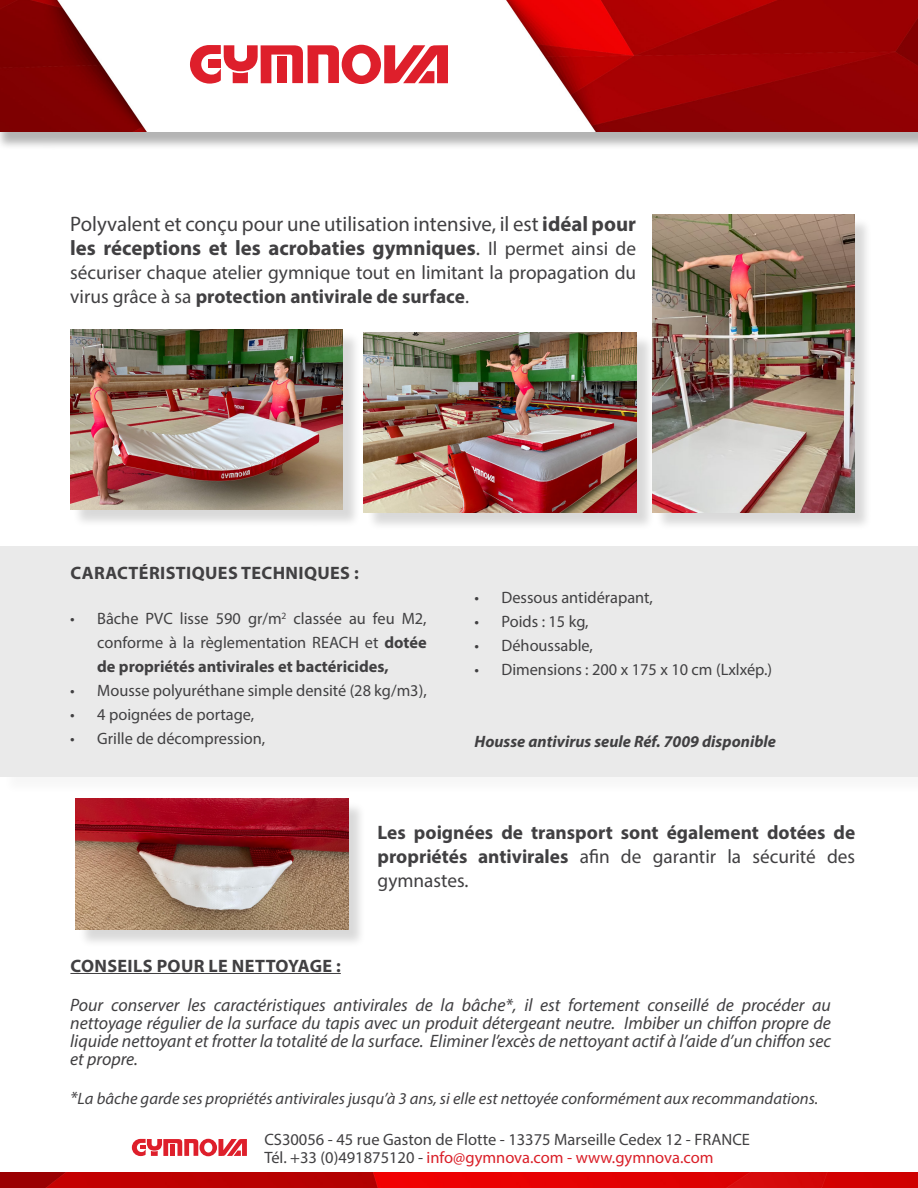
<style>
.page{position:relative;width:918px;height:1188px;background:#fff}
.page>*{position:absolute;margin:0;border:0;box-sizing:border-box;transform-origin:0 0}
.t1{font:21px/24px "Myriad Pro";color:#414042}
.t2{font:19.5px/24px "Myriad Pro";color:#414042}
.t3{font:700 19.5px/24px "Myriad Pro";color:#414042;text-align:justify}
.t4{font:italic 18px/18px "Myriad Pro";color:#414042;text-align:justify}
.t5{font:700 18px "Myriad Pro";letter-spacing:.02em;color:#414042}
.t6{font:16.5px/24px "Myriad Pro";color:#414042}
.t7{font:italic 16.5px "Myriad Pro";color:#414042}
.t8{font:italic 700 16.5px "Myriad Pro";color:#414042}
.s1{font-weight:700}
.s2{font-size:19.5px}
.s3{font-weight:400}
.s4{font-size:18px}
.s5{color:#da1f28}
</style>
<div class="page">
<div style="left:2px;top:549px;width:916px;height:246px;background:#f9f9f9"></div>
<div style="left:0;top:546px;width:918px;height:231px;background:#eaeaea"></div>
<div style="left:0;top:0;width:918px;height:151px;background:#000;opacity:.3"></div>
<img style="left:0;top:0;width:918px;height:132px">
<svg style="left:190px;top:44px;width:258px;height:40px"></svg>
<img style="left:0;top:1173px;width:918px;height:15px">
<svg style="left:132px;top:1138px;width:115px;height:18px"></svg>
<div style="left:366px;top:335px;width:289px;height:196px;background:#000;opacity:.15"></div>
<img style="left:364px;top:332px;width:272px;height:180px">
<div style="left:72px;top:332px;width:289px;height:196px;background:#000;opacity:.15"></div>
<img style="left:70px;top:329px;width:273px;height:180px">
<div style="left:655px;top:217px;width:218px;height:314px;background:#000;opacity:.15"></div>
<img style="left:653px;top:215px;width:201px;height:297px">
<div style="left:78px;top:801px;width:289px;height:147px;background:#000;opacity:.15"></div>
<img style="left:76px;top:799px;width:272px;height:131px">
<hr style="left:70px;top:973px;width:271px;height:1px;background:#414042">
<p class="t1" style="left:70px;top:211px;width:567px">Polyvalent et conçu pour une utilisation intensive, il est <span class="s1">idéal pour les réceptions et les acrobaties gymniques</span>. <span class="s2">Il permet ainsi de</span></p>
<p class="t2" style="left:70px;top:260px;width:567px">sécuriser chaque atelier gymnique tout en limitant la propagation du virus grâce à sa <span class="s1">protection antivirale de surface</span>.</p>
<p class="t5" style="left:70px;top:561px;width:290px">CARACTÉRISTIQUES TECHNIQUES :</p>
<p class="t6" style="left:97px;top:606px;width:331px;text-align:justify;text-indent:-27px">• Bâche PVC lisse 590 gr/m<sup>2</sup> classée au feu M2, conforme à la règlementation REACH et <span class="s1">dotée de propriétés antivirales et bactéricides,</span></p>
<p class="t6" style="left:70px;top:678px;width:358px">• Mousse polyuréthane simple densité (28 kg/m3),</p>
<p class="t6" style="left:70px;top:702px;width:185px">• 4 poignées de portage,</p>
<p class="t6" style="left:70px;top:726px;width:197px">• Grille de décompression,</p>
<p class="t6" style="left:474px;top:585px;width:180px">• Dessous antidérapant,</p>
<p class="t6" style="left:474px;top:609px;width:116px">• Poids : 15 kg,</p>
<p class="t6" style="left:474px;top:633px;width:120px">• Déhoussable,</p>
<p class="t6" style="left:474px;top:657px;width:299px">• Dimensions : 200 x 175 x 10 cm (Lxlxép.)</p>
<p class="t8" style="left:474px;top:731px;width:303px">Housse antivirus seule Réf. 7009 disponible</p>
<p class="t3" style="left:378px;top:820px;width:479px">Les poignées de transport sont également dotées de propriétés antivirales <span class="s3">afin de garantir la sécurité des gymnastes.</span></p>
<p class="t5" style="left:70px;top:954px;width:272px">CONSEILS POUR LE NETTOYAGE :</p>
<p class="t4" style="left:70px;top:995px;width:762px">Pour conserver les caractéristiques antivirales de la bâche*, il est fortement conseillé de procéder au nettoyage régulier de la surface du tapis avec un produit détergeant neutre. Imbiber un chiffon propre de liquide nettoyant et frotter la totalité de la surface. Eliminer l’excès de nettoyant actif à l’aide d’un chiffon sec et propre.</p>
<p class="t7" style="left:70px;top:1088px;width:750px"><span class="s4">*</span>La bâche garde ses propriétés antivirales jusqu’à 3 ans, si elle est nettoyée conformément aux recommandations.</p>
<p class="t6" style="left:264px;top:1130px;width:487px;line-height:18px">CS30056 - 45 rue Gaston de Flotte - 13375 Marseille Cedex 12 - FRANCE<br>Tél. +33 (0)491875120 - <span class="s5">info@gymnova.com - www.gymnova.com</span></p>
</div>
